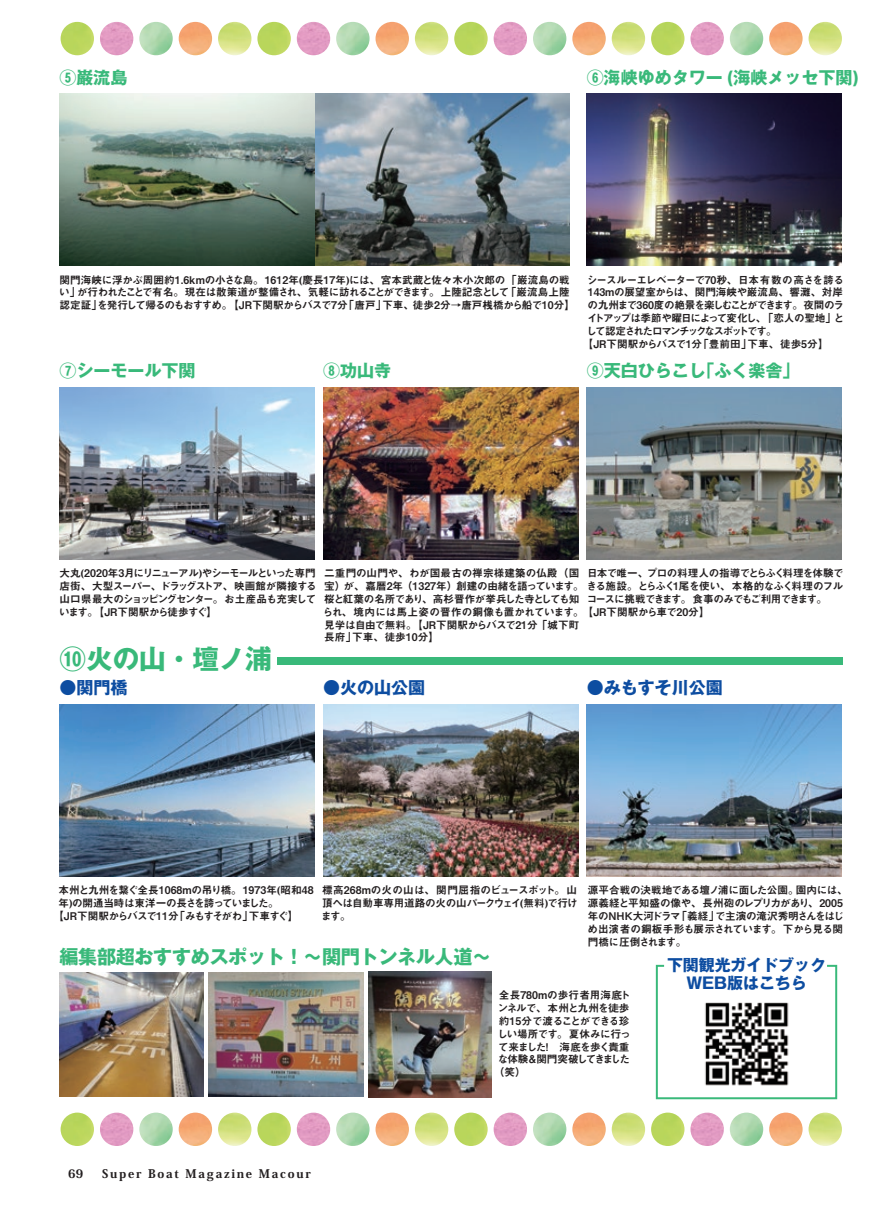
<style>
.page{position:relative;width:893px;height:1208px;background:#fff}
.page>*{position:absolute;margin:0;border:0;box-sizing:border-box;transform-origin:0 0}
.t1{font:700 26.55px "Gothic MB101 Pro";color:#39b97a}
.t2{font:700 19.2px "Gothic MB101 Pro";letter-spacing:-.02em;color:#39b97a}
.t3{font:700 16.95px "Gothic MB101 Pro";color:#39b97a}
.t4{font:700 16.95px "Gothic MB101 Pro";color:#0d4da1}
.t5{font:700 15.9px/18.1px "Gothic MB101 Pro";color:#0d4da1;text-align:center}
.t6{font:800 11.7px "Koz Min Pro";letter-spacing:.15em;color:#231f20}
.t7{font:10.65px/12.8px "Midashi Go Pro MB31";letter-spacing:-.035em;color:#231f20;text-align:justify}
.t8{font:10.65px/12.8px "Midashi Go Pro MB31";letter-spacing:-.015em;color:#231f20;text-align:right}
.t9{font:10.65px/12.8px "Midashi Go Pro MB31";color:#231f20;text-align:right}
.t10{font:10.65px "Midashi Go Pro MB31";letter-spacing:-.065em;color:#231f20}
.t11{font:10.65px/12.8px "Midashi Go Pro MB31";letter-spacing:-.07em;color:#231f20}
.t12{font:10.65px/12.8px "Midashi Go Pro MB31";letter-spacing:-.095em;color:#231f20}
.t13{font:10.65px/12.8px "Midashi Go Pro MB31";letter-spacing:-.105em;color:#231f20;text-align:right}
.t14{font:10.65px "Midashi Go Pro MB31";letter-spacing:-.075em;color:#231f20}
.t15{font:10.65px "Midashi Go Pro MB31";letter-spacing:-.16em;color:#231f20}
.t16{font:10.65px "Midashi Go Pro MB31";letter-spacing:-.055em;color:#231f20}
.t17{font:10.65px "Midashi Go Pro MB31";letter-spacing:-.145em;color:#231f20}
</style>
<div class="page">
<img style="left:323px;top:387px;width:255px;height:172px">
<img style="left:323px;top:704px;width:255px;height:172px">
<img style="left:60px;top:94px;width:510px;height:172px">
<img style="left:60px;top:387px;width:255px;height:172px">
<img style="left:60px;top:704px;width:255px;height:172px">
<img style="left:60px;top:972px;width:143px;height:124px">
<img style="left:208px;top:972px;width:155px;height:124px">
<img style="left:368px;top:971px;width:124px;height:126px">
<img style="left:587px;top:387px;width:255px;height:172px">
<img style="left:587px;top:704px;width:255px;height:172px">
<img style="left:587px;top:94px;width:255px;height:172px">
<img style="left:61px;top:22px;width:33px;height:33px;border-radius:17px">
<img style="left:454px;top:22px;width:34px;height:33px;border-radius:17px">
<img style="left:257px;top:22px;width:34px;height:33px;border-radius:17px">
<img style="left:651px;top:22px;width:33px;height:33px;border-radius:17px">
<img style="left:100px;top:22px;width:33px;height:33px;border-radius:17px">
<img style="left:494px;top:22px;width:33px;height:33px;border-radius:17px">
<img style="left:297px;top:22px;width:33px;height:33px;border-radius:17px">
<img style="left:690px;top:22px;width:34px;height:33px;border-radius:17px">
<img style="left:179px;top:22px;width:33px;height:33px;border-radius:17px">
<img style="left:572px;top:22px;width:34px;height:33px;border-radius:17px">
<img style="left:375px;top:22px;width:34px;height:33px;border-radius:17px">
<img style="left:769px;top:22px;width:34px;height:33px;border-radius:17px">
<img style="left:218px;top:22px;width:33px;height:33px;border-radius:17px">
<img style="left:612px;top:22px;width:33px;height:33px;border-radius:17px">
<img style="left:415px;top:22px;width:33px;height:33px;border-radius:17px">
<img style="left:808px;top:22px;width:34px;height:33px;border-radius:17px">
<img style="left:139px;top:22px;width:34px;height:33px;border-radius:17px">
<img style="left:533px;top:22px;width:33px;height:33px;border-radius:17px">
<img style="left:336px;top:22px;width:34px;height:33px;border-radius:17px">
<img style="left:730px;top:22px;width:33px;height:33px;border-radius:17px">
<img style="left:61px;top:1112px;width:33px;height:34px;border-radius:17px">
<img style="left:454px;top:1112px;width:34px;height:34px;border-radius:17px">
<img style="left:257px;top:1112px;width:34px;height:34px;border-radius:17px">
<img style="left:651px;top:1112px;width:33px;height:34px;border-radius:17px">
<img style="left:100px;top:1112px;width:33px;height:34px;border-radius:17px">
<img style="left:494px;top:1112px;width:33px;height:34px;border-radius:17px">
<img style="left:297px;top:1112px;width:33px;height:34px;border-radius:17px">
<img style="left:690px;top:1112px;width:34px;height:34px;border-radius:17px">
<img style="left:179px;top:1112px;width:33px;height:34px;border-radius:17px">
<img style="left:572px;top:1112px;width:34px;height:34px;border-radius:17px">
<img style="left:375px;top:1112px;width:34px;height:34px;border-radius:17px">
<img style="left:769px;top:1112px;width:34px;height:34px;border-radius:17px">
<img style="left:218px;top:1112px;width:33px;height:34px;border-radius:17px">
<img style="left:612px;top:1112px;width:33px;height:34px;border-radius:17px">
<img style="left:415px;top:1112px;width:33px;height:34px;border-radius:17px">
<img style="left:808px;top:1112px;width:34px;height:34px;border-radius:17px">
<img style="left:139px;top:1112px;width:34px;height:34px;border-radius:17px">
<img style="left:533px;top:1112px;width:33px;height:34px;border-radius:17px">
<img style="left:336px;top:1112px;width:34px;height:34px;border-radius:17px">
<img style="left:730px;top:1112px;width:33px;height:34px;border-radius:17px">
<svg style="left:655px;top:964px;width:183px;height:136px"></svg>
<div style="left:278px;top:657px;width:565px;height:7px;background:#39b97a"></div>
<h3 class="t3" style="left:60px;top:64px;width:70px">⑤巌流島</h3>
<h3 class="t3" style="left:587px;top:64px;width:273px">⑥海峡ゆめタワー (海峡メッセ下関(</h3>
<p class="t9" style="left:60px;top:272px;width:512px">関門海峡に浮かぶ周囲約1.6kmの小さな島。1612年(慶長17年)には、宮本武蔵と佐々木小次郎の「巌流島の戦「巌流島上陸</p>
<p class="t7" style="left:59px;top:285px;width:23px">い」</p>
<p class="t10" style="left:77px;top:284px;width:434px">が行われたことで有名。現在は散策道が整備され、気軽に訪れることができます。上陸記念として</p>
<p class="t12" style="left:97px;top:297px;width:252px">を発行して帰るのもおすすめ。【JR下関駅からバスで分7</p>
<p class="t9" style="left:382px;top:297px;width:194px">下車、徒歩分2 →唐戸桟橋から船で10分【</p>
<p class="t7" style="left:344px;top:297px;width:44px">「唐戸」</p>
<p class="t7" style="left:60px;top:297px;width:44px">認定証」</p>
<h3 class="t3" style="left:60px;top:357px;width:138px">⑦シーモール下関</h3>
<h3 class="t3" style="left:323px;top:357px;width:70px">⑧功山寺</h3>
<p class="t7" style="left:587px;top:272px;width:259px;text-align:right">シースルーエレベーターで70秒、日本有数の高さを誇る<br>143mの展望室からは、関門海峡や巌流島、響灘、対岸の九州まで360度の絶景を楽しむことができます。夜間のラと</p>
<p class="t14" style="left:587px;top:309px;width:251px">イトアップは季節や曜日によって変化し、「恋人の聖地」</p>
<p class="t15" style="left:586px;top:322px;width:192px">して認定されたロマンチックなスポットです。</p>
<p class="t7" style="left:747px;top:336px;width:83px">下車、徒歩分5 【</p>
<p class="t8" style="left:583px;top:336px;width:121px">【JR下関駅からバスで分1</p>
<p class="t7" style="left:698px;top:336px;width:55px">「豊前田」</p>
<h3 class="t3" style="left:697px;top:357px;width:104px">「ふく楽舎「</h3>
<h3 class="t3" style="left:587px;top:357px;width:121px">⑨天白ひらこし</h3>
<p class="t13" style="left:60px;top:566px;width:259px">大丸(2020年3月にリニューアル)やシーモールといった専門ドラッグストア、映画館が隣接する</p>
<p class="t11" style="left:59px;top:578px;width:259px">店街、大型スーパー、<br>山口県最大のショッピングセンター。お土産品も充実しています。【JR下関駅から徒歩すぐ【</p>
<p class="t16" style="left:647px;top:565px;width:198px">プロの料理人の指導でとらふく料理を体験で</p>
<p class="t8" style="left:344px;top:566px;width:501px;text-align:left;text-indent:-19px">二重門の山門や、わが国最古の禅宗様建築の仏殿（国<br>が、嘉暦年2 （1327年）創建の由緒を語っています。きる施設。とらふく尾を使い、本格的なふく料理のフル</p>
<p class="t7" style="left:587px;top:566px;width:63px">日本で唯一、</p>
<p class="t12" style="left:587px;top:578px;width:242px;text-indent:86px">1<br>コースに挑戦できます。食事のみでもご利用できます。</p>
<p class="t7" style="left:324px;top:578px;width:23px">宝）</p>
<p class="t10" style="left:324px;top:590px;width:257px">桜と紅葉の名所であり、高杉晋作が挙兵した寺としても知</p>
<p class="t9" style="left:323px;top:604px;width:388px">られ、境内には馬上姿の晋作の銅像も置かれています。【JR下関駅から車で20分【</p>
<p class="t7" style="left:324px;top:617px;width:257px">見学は自由で無料。【JR下関駅からバスで21分「城下町</p>
<p class="t7" style="left:352px;top:629px;width:89px">下車、徒歩10分【</p>
<p class="t7" style="left:324px;top:629px;width:34px">長府」</p>
<h1 class="t1" style="left:60px;top:636px;width:214px">⑩火の山・壇ノ浦</h1>
<h3 class="t4" style="left:60px;top:674px;width:70px">●関門橋</h3>
<h3 class="t4" style="left:323px;top:674px;width:104px">●火の山公園</h3>
<h3 class="t4" style="left:587px;top:674px;width:138px">●みもすそ川公園</h3>
<p class="t7" style="left:321px;top:882px;width:258px">標高268mの火の山は、関門屈指のビュースポット。山頂へは自動車専用道路の火の山パークウェイ(無料)で行けます。</p>
<p class="t7" style="left:588px;top:882px;width:212px">源平合戦の決戦地である壇ノ浦に面した公園。</p>
<p class="t7" style="left:588px;top:895px;width:257px">源義経と平知盛の像や、長州砲のレプリカがあり、2005</p>
<p class="t7" style="left:715px;top:908px;width:130px">で主演の滝沢秀明さんをはじ</p>
<p class="t9" style="left:58px;top:882px;width:257px">本州と九州を繋ぐ全長1068mの吊り橋。1973年(昭和48</p>
<p class="t7" style="left:58px;top:895px;width:222px">年)の開通当時は東洋一の長さを誇っていました。</p>
<p class="t7" style="left:249px;top:908px;width:51px">下車すぐ【</p>
<p class="t7" style="left:796px;top:882px;width:53px">園内には、</p>
<p class="t8" style="left:53px;top:908px;width:127px">【JR下関駅からバスで11分</p>
<p class="t7" style="left:175px;top:908px;width:80px">「みもすそがわ」</p>
<p class="t7" style="left:676px;top:908px;width:44px">「義経」</p>
<p class="t7" style="left:588px;top:908px;width:257px;text-align:left">年のNHK大河ドラマ<br>め出演者の銅板手形も展示されています。下から見る関門橋に圧倒されます。</p>
<h2 class="t2" style="left:60px;top:940px;width:433px">編集部超おすすめスポット！〜関門トンネル人道〜</h2>
<h3 class="t5" style="left:667px;top:953px;width:160px">下関観光ガイドブック<br>WEB版はこちら</h3>
<p class="t8" style="left:497px;top:987px;width:135px">全長780mの歩行者用海底トンネルで、本州と九州を徒歩約15分で渡ることができる珍しい場所です。夏休みに行っ！　海底を歩く貴重</p>
<p class="t7" style="left:498px;top:1038px;width:50px">て来ました</p>
<p class="t17" style="left:498px;top:1050px;width:134px">な体験＆関門突破してきました</p>
<p class="t7" style="left:494px;top:1064px;width:33px">（笑(</p>
<p class="t6" style="left:68px;top:1165px;width:17px">69</p>
<p class="t6" style="left:102px;top:1165px;width:41px">Super</p>
<p class="t6" style="left:148px;top:1165px;width:32px">Boat</p>
<p class="t6" style="left:186px;top:1165px;width:68px">Magazine</p>
<p class="t6" style="left:259px;top:1165px;width:53px">Macour</p>
</div>
